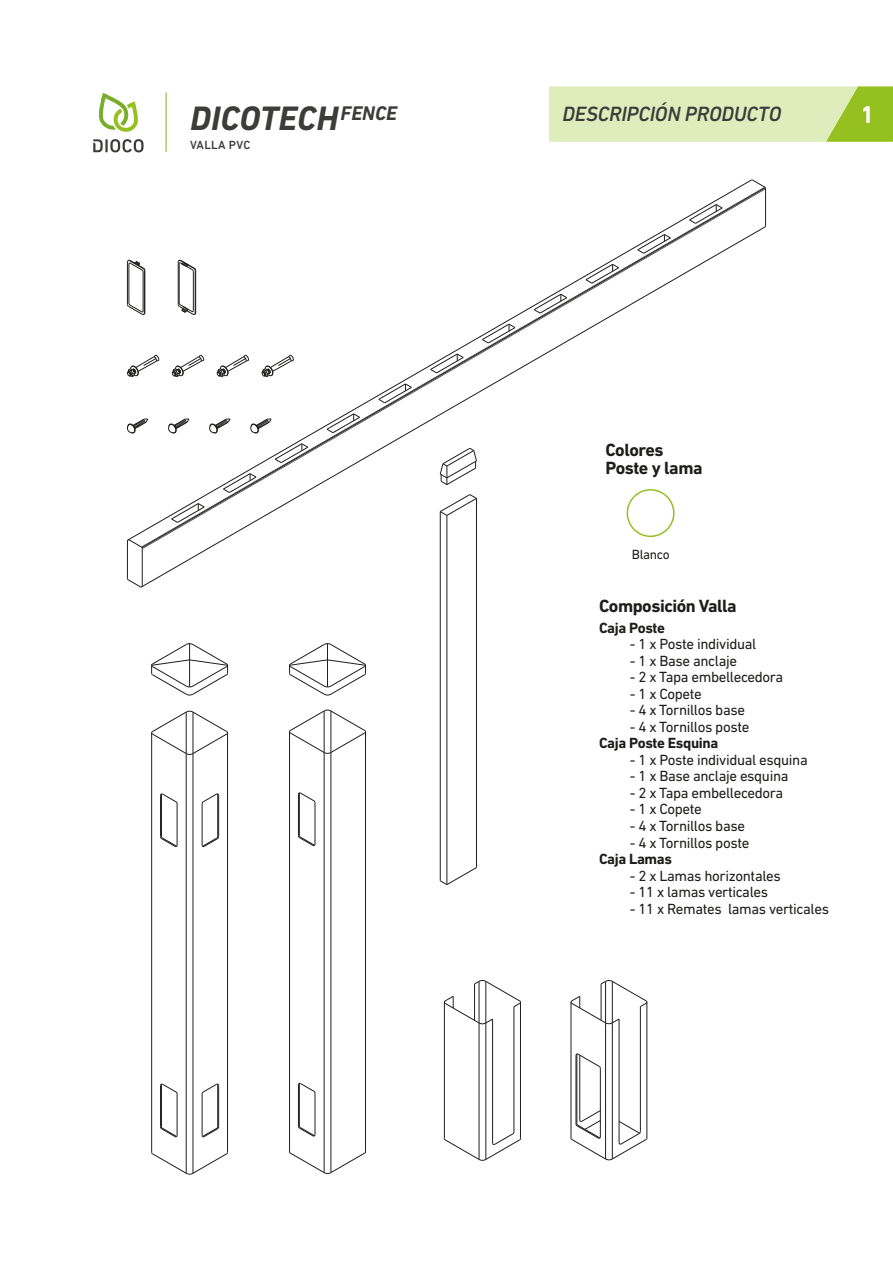
<style>
.page{position:relative;width:893px;height:1263px;background:#fff}
.page>*{position:absolute;margin:0;border:0;box-sizing:border-box;transform-origin:0 0}
.t1{font:italic 700 34.5px "DIN Next LT Pro";color:#3c3c3b}
.t2{font:700 24.6px "DIN Next LT Pro";color:#fff}
.t3{font:italic 500 21px "DIN Next LT Pro";letter-spacing:-.01em;color:#3c3c3b}
.t4{font:700 18px/18px "DIN Next LT Pro";letter-spacing:-.025em;color:#1d1d1b}
.t5{font:15px "DIN Next LT Pro";letter-spacing:-.025em;color:#1d1d1b}
.t6{font:700 15px "DIN Next LT Pro";letter-spacing:-.025em;color:#1d1d1b}
.t7{font:13.5px "DIN Next LT Pro";letter-spacing:-.025em;color:#1d1d1b}
.t8{font:500 12px "DIN Next LT Pro";letter-spacing:.025em;color:#3c3c3b}
</style>
<div class="page">
<svg style="left:151px;top:1151px;width:77px;height:23px"></svg>
<hr style="left:186px;top:753px;width:1px;height:420px;background:#1e1e1c">
<hr style="left:193px;top:753px;width:1px;height:420px;background:#1e1e1c">
<hr style="left:151px;top:733px;width:1px;height:419px;background:#1e1e1c">
<svg style="left:151px;top:711px;width:77px;height:44px"></svg>
<hr style="left:227px;top:733px;width:1px;height:419px;background:#1e1e1c">
<hr style="left:177px;top:804px;width:1px;height:41px;background:#1e1e1c">
<hr style="left:161px;top:794px;width:1px;height:42px;background:#1e1e1c">
<hr style="left:160px;top:795px;width:1px;height:42px;background:#1e1e1c">
<svg style="left:160px;top:836px;width:18px;height:12px"></svg>
<svg style="left:160px;top:793px;width:18px;height:12px"></svg>
<hr style="left:177px;top:1094px;width:1px;height:41px;background:#1e1e1c">
<hr style="left:161px;top:1084px;width:1px;height:43px;background:#1e1e1c">
<hr style="left:160px;top:1085px;width:1px;height:42px;background:#1e1e1c">
<svg style="left:160px;top:1083px;width:18px;height:12px"></svg>
<svg style="left:160px;top:1126px;width:18px;height:12px"></svg>
<hr style="left:202px;top:804px;width:1px;height:41px;background:#1e1e1c">
<hr style="left:217px;top:794px;width:1px;height:42px;background:#1e1e1c">
<hr style="left:218px;top:795px;width:1px;height:42px;background:#1e1e1c">
<svg style="left:201px;top:836px;width:19px;height:12px"></svg>
<svg style="left:201px;top:793px;width:19px;height:12px"></svg>
<hr style="left:202px;top:1094px;width:1px;height:41px;background:#1e1e1c">
<hr style="left:217px;top:1084px;width:1px;height:43px;background:#1e1e1c">
<hr style="left:218px;top:1085px;width:1px;height:42px;background:#1e1e1c">
<svg style="left:201px;top:1083px;width:19px;height:12px"></svg>
<svg style="left:201px;top:1126px;width:19px;height:12px"></svg>
<hr style="left:186px;top:712px;width:1px;height:41px;background:#1e1e1c">
<hr style="left:193px;top:712px;width:1px;height:41px;background:#1e1e1c">
<svg style="left:549px;top:86px;width:344px;height:56px;background:#d4e6a6"></svg>
<svg style="left:289px;top:643px;width:77px;height:52px"></svg>
<svg style="left:151px;top:643px;width:78px;height:52px"></svg>
<hr style="left:479px;top:1023px;width:1px;height:136px;background:#1e1e1c">
<hr style="left:485px;top:1023px;width:1px;height:136px;background:#1e1e1c">
<hr style="left:444px;top:1002px;width:1px;height:136px;background:#1e1e1c">
<hr style="left:520px;top:1002px;width:1px;height:136px;background:#1e1e1c">
<hr style="left:492px;top:1019px;width:1px;height:124px;background:#1e1e1c">
<hr style="left:513px;top:1007px;width:1px;height:125px;background:#1e1e1c">
<svg style="left:443px;top:1131px;width:78px;height:30px"></svg>
<svg style="left:444px;top:980px;width:77px;height:44px"></svg>
<hr style="left:474px;top:984px;width:1px;height:36px;background:#1e1e1c">
<hr style="left:479px;top:981px;width:1px;height:42px;background:#1e1e1c">
<hr style="left:486px;top:981px;width:1px;height:42px;background:#1e1e1c">
<svg style="left:289px;top:1151px;width:77px;height:23px"></svg>
<hr style="left:324px;top:752px;width:1px;height:420px;background:#1e1e1c">
<hr style="left:330px;top:752px;width:1px;height:420px;background:#1e1e1c">
<hr style="left:289px;top:732px;width:1px;height:420px;background:#1e1e1c">
<svg style="left:289px;top:710px;width:77px;height:44px"></svg>
<hr style="left:365px;top:732px;width:1px;height:420px;background:#1e1e1c">
<hr style="left:315px;top:803px;width:1px;height:41px;background:#1e1e1c">
<hr style="left:299px;top:793px;width:1px;height:42px;background:#1e1e1c">
<hr style="left:298px;top:794px;width:1px;height:42px;background:#1e1e1c">
<svg style="left:298px;top:835px;width:18px;height:12px"></svg>
<svg style="left:297px;top:792px;width:19px;height:12px"></svg>
<hr style="left:315px;top:1093px;width:1px;height:42px;background:#1e1e1c">
<hr style="left:299px;top:1083px;width:1px;height:43px;background:#1e1e1c">
<hr style="left:298px;top:1085px;width:1px;height:41px;background:#1e1e1c">
<svg style="left:297px;top:1082px;width:19px;height:12px"></svg>
<svg style="left:298px;top:1125px;width:18px;height:12px"></svg>
<hr style="left:324px;top:711px;width:1px;height:41px;background:#1e1e1c">
<hr style="left:331px;top:711px;width:1px;height:41px;background:#1e1e1c">
<hr style="left:476px;top:498px;width:1px;height:369px;background:#1e1e1c">
<hr style="left:440px;top:512px;width:1px;height:369px;background:#1e1e1c">
<hr style="left:446px;top:515px;width:1px;height:370px;background:#1e1e1c">
<svg style="left:439px;top:866px;width:38px;height:19px"></svg>
<svg style="left:127px;top:180px;width:626px;height:361px"></svg>
<hr style="left:142px;top:549px;width:1px;height:37px;background:#1e1e1c">
<hr style="left:127px;top:541px;width:1px;height:37px;background:#1e1e1c">
<svg style="left:127px;top:577px;width:16px;height:11px"></svg>
<svg style="left:126px;top:539px;width:17px;height:10px"></svg>
<hr style="left:765px;top:189px;width:1px;height:37px;background:#1e1e1c">
<svg style="left:750px;top:179px;width:16px;height:11px"></svg>
<svg style="left:689px;top:204px;width:34px;height:20px"></svg>
<svg style="left:637px;top:234px;width:34px;height:20px"></svg>
<svg style="left:585px;top:264px;width:34px;height:20px"></svg>
<svg style="left:534px;top:294px;width:33px;height:19px"></svg>
<svg style="left:482px;top:324px;width:33px;height:19px"></svg>
<svg style="left:430px;top:354px;width:34px;height:19px"></svg>
<svg style="left:378px;top:383px;width:34px;height:20px"></svg>
<svg style="left:327px;top:413px;width:33px;height:20px"></svg>
<svg style="left:275px;top:443px;width:33px;height:20px"></svg>
<svg style="left:223px;top:473px;width:33px;height:20px"></svg>
<svg style="left:171px;top:503px;width:34px;height:20px"></svg>
<hr style="left:605px;top:1023px;width:1px;height:136px;background:#1e1e1c">
<hr style="left:612px;top:1023px;width:1px;height:136px;background:#1e1e1c">
<hr style="left:570px;top:1002px;width:1px;height:136px;background:#1e1e1c">
<hr style="left:646px;top:1002px;width:1px;height:136px;background:#1e1e1c">
<hr style="left:619px;top:1019px;width:1px;height:124px;background:#1e1e1c">
<hr style="left:640px;top:1007px;width:1px;height:124px;background:#1e1e1c">
<svg style="left:570px;top:980px;width:77px;height:44px"></svg>
<hr style="left:601px;top:984px;width:1px;height:36px;background:#1e1e1c">
<hr style="left:600px;top:1068px;width:1px;height:69px;background:#1e1e1c">
<hr style="left:577px;top:1054px;width:1px;height:70px;background:#1e1e1c">
<hr style="left:575px;top:1055px;width:1px;height:69px;background:#1e1e1c">
<svg style="left:575px;top:1053px;width:26px;height:16px"></svg>
<svg style="left:570px;top:1109px;width:78px;height:51px"></svg>
<hr style="left:579px;top:1055px;width:1px;height:65px;background:#1e1e1c">
<hr style="left:605px;top:981px;width:1px;height:42px;background:#1e1e1c">
<hr style="left:612px;top:981px;width:1px;height:42px;background:#1e1e1c">
<hr style="left:166px;top:93px;width:1px;height:59px;background:#77ae2b">
<svg style="left:99px;top:93px;width:39px;height:39px"></svg>
<svg style="left:93px;top:139px;width:51px;height:13px"></svg>
<h1 class="t1" style="left:190px;top:98px;width:209px">DICOTECH<sup>FENCE</sup></h1>
<h3 class="t3" style="left:562px;top:102px;width:220px">DESCRIPCIÓN PRODUCTO</h3>
<h2 class="t2" style="left:861px;top:106px;width:15px">1</h2>
<p class="t8" style="left:190px;top:138px;width:62px">VALLA PVC</p>
<p class="t4" style="left:605px;top:442px;width:99px">Colores<br>Poste y lama</p>
<p class="t7" style="left:632px;top:546px;width:39px">Blanco</p>
<p class="t4" style="left:599px;top:598px;width:139px">Composición Valla</p>
<p class="t6" style="left:599px;top:622px;width:67px">Caja Poste</p>
<p class="t5" style="left:630px;top:636px;width:128px">- 1 x Poste individual</p>
<p class="t5" style="left:630px;top:653px;width:109px">- 1 x Base anclaje</p>
<p class="t5" style="left:630px;top:669px;width:155px">- 2 x Tapa embellecedora</p>
<p class="t5" style="left:630px;top:686px;width:74px">- 1 x Copete</p>
<p class="t5" style="left:630px;top:702px;width:117px">- 4 x Tornillos base</p>
<p class="t5" style="left:630px;top:719px;width:121px">- 4 x Tornillos poste</p>
<p class="t6" style="left:599px;top:738px;width:121px">Caja Poste Esquina</p>
<p class="t5" style="left:630px;top:752px;width:179px">- 1 x Poste individual esquina</p>
<p class="t5" style="left:630px;top:768px;width:160px">- 1 x Base anclaje esquina</p>
<p class="t5" style="left:630px;top:785px;width:155px">- 2 x Tapa embellecedora</p>
<p class="t5" style="left:630px;top:801px;width:74px">- 1 x Copete</p>
<p class="t5" style="left:630px;top:818px;width:117px">- 4 x Tornillos base</p>
<p class="t5" style="left:630px;top:834px;width:121px">- 4 x Tornillos poste</p>
<p class="t6" style="left:599px;top:853px;width:74px">Caja Lamas</p>
<p class="t5" style="left:630px;top:867px;width:153px">- 2 x Lamas horizontales</p>
<p class="t5" style="left:630px;top:884px;width:140px">- 11 x lamas verticales</p>
<p class="t5" style="left:630px;top:900px;width:201px">- 11 x Remates lamas verticales</p>
</div>
